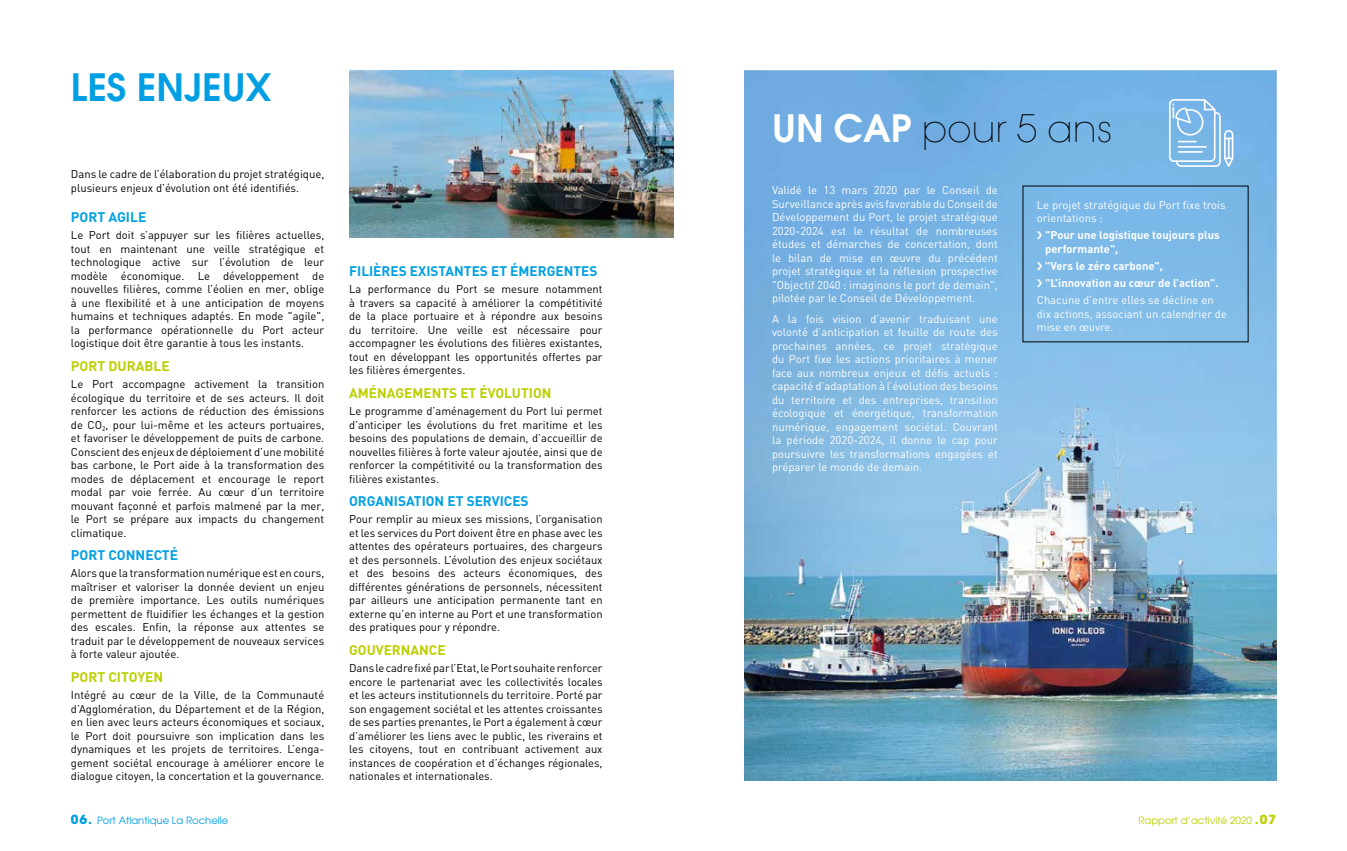
<style>
.page{position:relative;width:1347px;height:851px;background:#fff}
.page>*{position:absolute;margin:0;border:0;box-sizing:border-box;transform-origin:0 0}
.t1{font:200 37.5px "Avant Garde";color:#000}
.t2{font:600 37.5px "Avant Garde";color:#009fe3}
.t3{font:700 13.75px "DIN";color:#009fe3}
.t4{font:700 13.75px "DIN";color:#bccf00}
.t5{font:11.25px/13.5px "DIN";color:#000;text-align:justify}
.t6{font:11.25px/13.5px "DIN";color:#fff;text-align:justify}
.t7{font:700 11.25px/13.5px "DIN";color:#fff}
.t8{font:10px "Avant Garde";color:#009fe3}
.t9{font:10px "Avant Garde";color:#bccf00}
.s1{font-weight:600;color:#fff}
.s2{font-weight:700;font-size:12.5px}
</style>
<div class="page">
<img style="left:744px;top:576px;width:532px;height:204px">
<svg style="left:744px;top:71px;width:532px;height:505px;background:#83b9e3"></svg>
<img style="left:349px;top:71px;width:324px;height:166px">
<svg style="left:1169px;top:99px;width:64px;height:68px;background:#95c5ec"></svg>
<svg style="left:1037px;top:231px;width:5px;height:8px"></svg>
<svg style="left:1037px;top:262px;width:5px;height:8px"></svg>
<svg style="left:1037px;top:279px;width:5px;height:8px"></svg>
<h1 class="t2" style="left:71px;top:63px;width:202px">LES ENJEUX</h1>
<p class="t5" style="left:71px;top:167px;width:255px">Dans le cadre de l’élaboration du projet stratégique, plusieurs enjeux d’évolution ont été identifiés.</p>
<p class="t3" style="left:71px;top:208px;width:77px">PORT AGILE</p>
<p class="t5" style="left:71px;top:228px;width:255px">Le Port doit s’appuyer sur les filières actuelles, tout en maintenant une veille stratégique et technologique active sur l’évolution de leur modèle économique. Le développement de nouvelles filières, comme l’éolien en mer, oblige à une flexibilité et à une anticipation de moyens humains et techniques adaptés. En mode "agile", la performance opérationnelle du Port acteur logistique doit être garantie à tous les instants.</p>
<p class="t4" style="left:71px;top:357px;width:100px">PORT DURABLE</p>
<p class="t5" style="left:71px;top:377px;width:255px">Le Port accompagne activement la transition écologique du territoire et de ses acteurs. Il doit renforcer les actions de réduction des émissions de CO<sub>2</sub>, pour lui-même et les acteurs portuaires, et favoriser le développement de puits de carbone.<br>Conscient des enjeux de déploiement d’une mobilité bas carbone, le Port aide à la transformation des modes de déplacement et encourage le report modal par voie ferrée. Au cœur d’un territoire mouvant façonné et parfois malmené par la mer, le Port se prépare aux impacts du changement climatique.</p>
<p class="t3" style="left:71px;top:546px;width:109px">PORT CONNECTÉ</p>
<p class="t5" style="left:71px;top:566px;width:255px">Alors que la transformation numérique est en cours, maîtriser et valoriser la donnée devient un enjeu de première importance. Les outils numériques permettent de fluidifier les échanges et la gestion des escales. Enfin, la réponse aux attentes se traduit par le développement de nouveaux services à forte valeur ajoutée.</p>
<p class="t4" style="left:71px;top:668px;width:94px">PORT CITOYEN</p>
<p class="t5" style="left:71px;top:688px;width:255px">Intégré au cœur de la Ville, de la Communauté d’Agglomération, du Département et de la Région, en lien avec leurs acteurs économiques et sociaux, le Port doit poursuivre son implication dans les dynamiques et les projets de territoires. L’enga&shy;gement sociétal encourage à améliorer encore le dialogue citoyen, la concertation et la gouvernance.</p>
<p class="t3" style="left:349px;top:262px;width:250px">FILIÈRES EXISTANTES ET ÉMERGENTES</p>
<p class="t5" style="left:349px;top:282px;width:255px">La performance du Port se mesure notamment à travers sa capacité à améliorer la compétitivité de la place portuaire et à répondre aux besoins du territoire. Une veille est nécessaire pour accompagner les évolutions des filières existantes, tout en développant les opportunités offertes par les filières émergentes.</p>
<p class="t4" style="left:349px;top:384px;width:204px">AMÉNAGEMENTS ET ÉVOLUTION</p>
<p class="t5" style="left:349px;top:404px;width:255px">Le programme d’aménagement du Port lui permet d’anticiper les évolutions du fret maritime et les besoins des populations de demain, d’accueillir de nouvelles filières à forte valeur ajoutée, ainsi que de renforcer la compétitivité ou la transformation des filières existantes.</p>
<p class="t3" style="left:349px;top:492px;width:181px">ORGANISATION ET SERVICES</p>
<p class="t5" style="left:349px;top:512px;width:255px">Pour remplir au mieux ses missions, l’organisation et les services du Port doivent être en phase avec les attentes des opérateurs portuaires, des chargeurs et des personnels. L’évolution des enjeux sociétaux et des besoins des acteurs économiques, des différentes générations de personnels, nécessitent par ailleurs une anticipation permanente tant en externe qu’en interne au Port et une transformation des pratiques pour y répondre.</p>
<p class="t4" style="left:349px;top:641px;width:98px">GOUVERNANCE</p>
<p class="t5" style="left:349px;top:661px;width:255px">Dans le cadre fixé par l’Etat, le Port souhaite renforcer encore le partenariat avec les collectivités locales et les acteurs institutionnels du territoire. Porté par son engagement sociétal et les attentes croissantes de ses parties prenantes, le Port a également à cœur d’améliorer les liens avec le public, les riverains et les citoyens, tout en contribuant activement aux instances de coopération et d’échanges régionales, nationales et internationales.</p>
<h1 class="t1" style="left:772px;top:106px;width:342px"><span class="s1">UN CAP</span> pour 5 ans</h1>
<p class="t6" style="left:772px;top:183px;width:227px">Validé le 13 mars 2020 par le Conseil de Surveillance après avis favorable du Conseil de Développement du Port, le projet stratégique 2020-2024 est le résultat de nombreuses études et démarches de concertation, dont le bilan de mise en œuvre du précédent projet stratégique et la réflexion prospective "Objectif 2040 : imaginons le port de demain", pilotée par le Conseil de Développement.</p>
<p class="t6" style="left:772px;top:311px;width:227px">A la fois vision d’avenir traduisant une volonté d’anticipation et feuille de route des prochaines années, ce projet stratégique du Port fixe les actions prioritaires à mener face aux nombreux enjeux et défis actuels : capacité d’adaptation à l’évolution des besoins du territoire et des entreprises, transition écologique et énergétique, transformation numérique, engagement sociétal. Couvrant la période 2020-2024, il donne le cap pour poursuivre les transformations engagées et préparer le monde de demain.</p>
<p class="t6" style="left:1036px;top:198px;width:190px">Le projet stratégique du Port fixe trois orientations :</p>
<p class="t7" style="left:1045px;top:228px;width:176px">"Pour une logistique toujours plus performante",</p>
<p class="t7" style="left:1045px;top:257px;width:175px;line-height:17px">"Vers le zéro carbone", "L’innovation au cœur de l’action".</p>
<p class="t6" style="left:1036px;top:293px;width:192px;text-align:left">Chacune d’entre elles se décline en dix actions, associant un calendrier de mise en œuvre.</p>
<p class="t8" style="left:71px;top:813px;width:159px"><span class="s2">06.</span> Port Atlantique La Rochelle</p>
<p class="t9" style="left:1138px;top:813px;width:139px">Rapport d’activité 2020 <span class="s2">.07</span></p>
</div>
